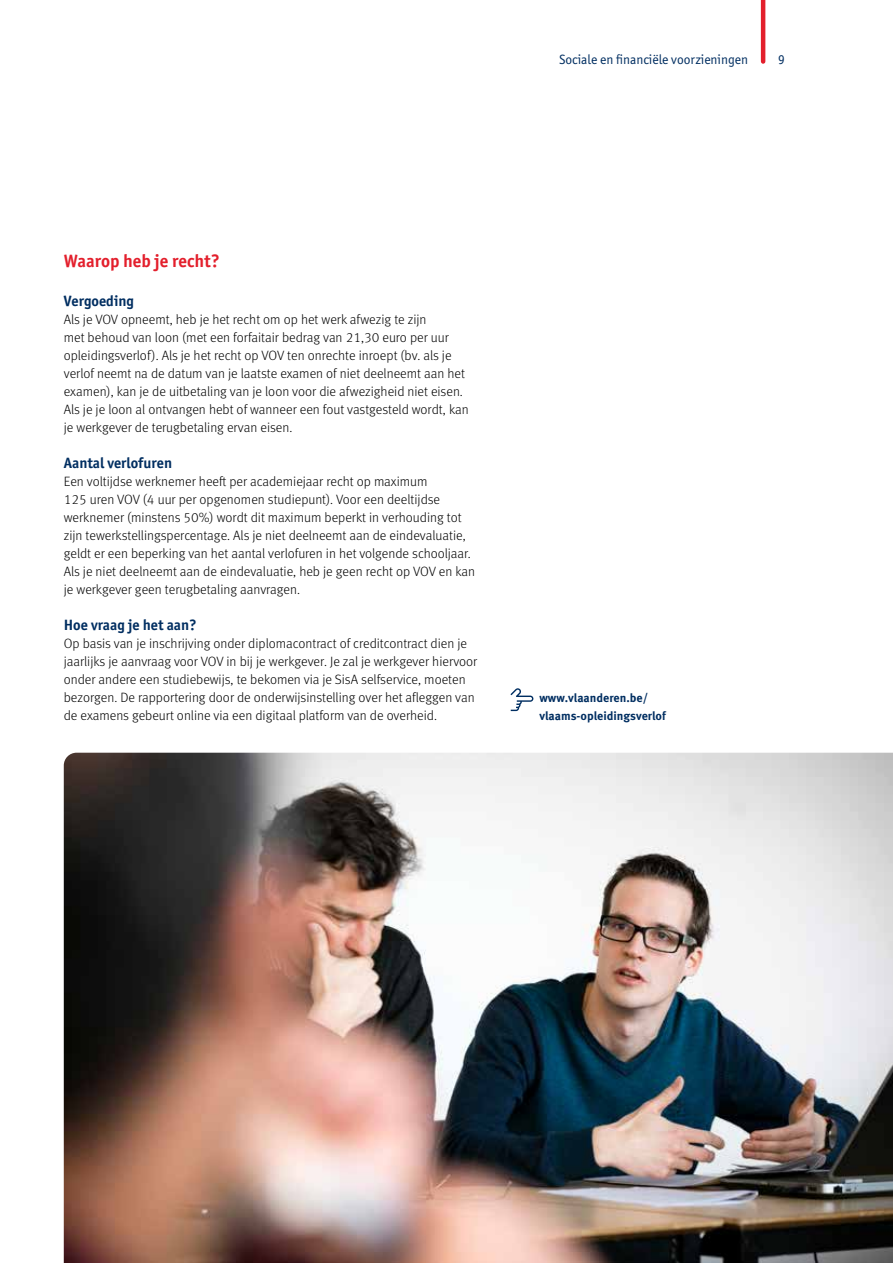
<style>
.page{position:relative;width:893px;height:1263px;background:#fff}
.page>*{position:absolute;margin:0;border:0;box-sizing:border-box;transform-origin:0 0}
.t1{font:700 18px "Officina Sans ITC Pro";color:#e31f2c}
.t2{font:700 15px "Officina Sans ITC Pro";color:#002e61}
.t3{font:300 13.5px/18px "Meta Pro";color:#000}
.t4{font:13.5px "Officina Sans ITC Pro";color:#002e61}
.t5{font:700 12px/18px "Meta Pro";color:#002e61}
</style>
<div class="page">
<hr style="left:761px;top:0;width:4px;height:62px;background:#e31f2c">
<img style="left:64px;top:753px;width:829px;height:510px">
<svg style="left:510px;top:688px;width:24px;height:23px"></svg>
<p class="t4" style="left:559px;top:51px;width:191px">Sociale en financiële voorzieningen</p>
<p class="t4" style="left:778px;top:51px;width:8px">9</p>
<h1 class="t1" style="left:64px;top:250px;width:158px">Waarop heb je recht?</h1>
<p class="t2" style="left:64px;top:292px;width:72px">Vergoeding</p>
<p class="t3" style="left:64px;top:310px;width:406px">Als je VOV opneemt, heb je het recht om op het werk afwezig te zijn<br>met behoud van loon (met een forfaitair bedrag van 21,30 euro per uur opleidingsverlof). Als je het recht op VOV ten onrechte inroept (bv. als je verlof neemt na de datum van je laatste examen of niet deelneemt aan het examen), kan je de uitbetaling van je loon voor die afwezigheid niet eisen.<br>Als je je loon al ontvangen hebt of wanneer een fout vastgesteld wordt, kan je werkgever de terugbetaling ervan eisen.</p>
<p class="t2" style="left:64px;top:454px;width:110px">Aantal verlofuren</p>
<p class="t3" style="left:64px;top:472px;width:413px">Een voltijdse werknemer heeft per academiejaar recht op maximum<br>125 uren VOV (4 uur per opgenomen studiepunt). Voor een deeltijdse werknemer (minstens 50%) wordt dit maximum beperkt in verhouding tot zijn tewerkstellingspercentage. Als je niet deelneemt aan de eindevaluatie, geldt er een beperking van het aantal verlofuren in het volgende schooljaar.<br>Als je niet deelneemt aan de eindevaluatie, heb je geen recht op VOV en kan je werkgever geen terugbetaling aanvragen.</p>
<p class="t2" style="left:64px;top:616px;width:134px">Hoe vraag je het aan?</p>
<p class="t3" style="left:64px;top:634px;width:415px">Op basis van je inschrijving onder diplomacontract of creditcontract dien je jaarlijks je aanvraag voor VOV in bij je werkgever. Je zal je werkgever hiervoor onder andere een studiebewijs, te bekomen via je SisA selfservice, moeten bezorgen. De rapportering door de onderwijsinstelling over het afleggen van de examens gebeurt online via een digitaal platform van de overheid.</p>
<p class="t5" style="left:539px;top:688px;width:128px">www.vlaanderen.be/ vlaams-opleidingsverlof</p>
</div>
